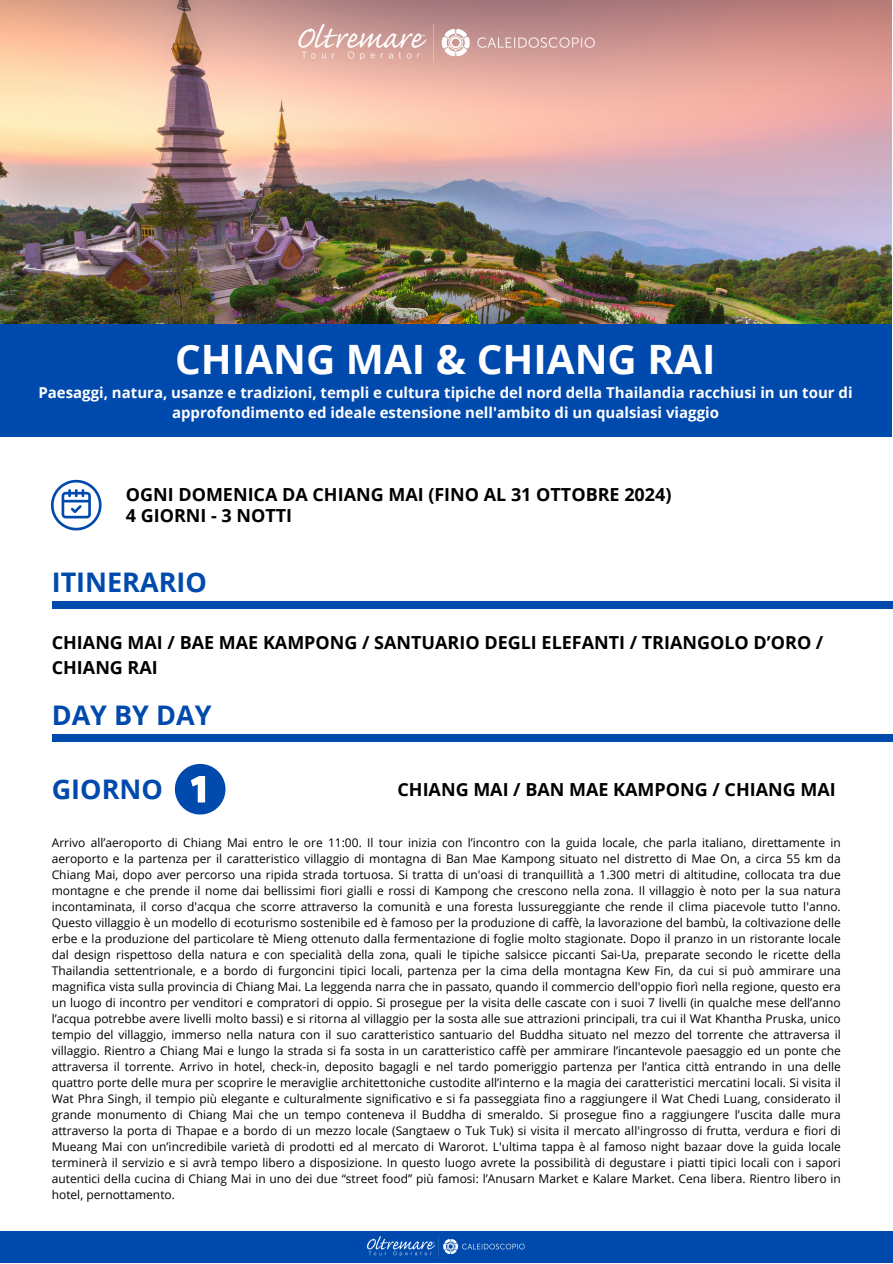
<style>
.page{position:relative;width:893px;height:1264px;background:#fff}
.page>*{position:absolute;margin:0;border:0;box-sizing:border-box;transform-origin:0 0}
.t1{font:700 40.5px "Open Sans";color:#fff}
.t2{font:700 27px "Open Sans";color:#004aad}
.t3{font:700 18px/24.8px "Open Sans";color:#000}
.t4{font:700 15px/20.2px "Open Sans";color:#fff;text-align:center}
.t5{font:12px/16px "Open Sans";color:#000;text-align:justify}
</style>
<div class="page">
<img style="left:0;top:0;width:891px;height:324px">
<div style="left:0;top:324px;width:891px;height:113px;background:#004aad"></div>
<div style="left:52px;top:734px;width:840px;height:8px;background:#004aad"></div>
<div style="left:52px;top:601px;width:840px;height:7px;background:#004aad"></div>
<img style="left:289px;top:19px;width:315px;height:48px">
<svg style="left:51px;top:480px;width:50px;height:50px"></svg>
<svg style="left:175px;top:764px;width:50px;height:50px"></svg>
<div style="left:0;top:1230px;width:892px;height:32px;background:#004aad"></div>
<img style="left:366px;top:1236px;width:159px;height:21px">
<p class="t1" style="left:175px;top:331px;width:541px">CHIANG MAI &amp; CHIANG RAI</p>
<p class="t4" style="left:38px;top:382px;width:815px">Paesaggi, natura, usanze e tradizioni, templi e cultura tipiche del nord della Thailandia racchiusi in un tour di approfondimento ed ideale estensione nell'ambito di un qualsiasi viaggio</p>
<p class="t3" style="left:126px;top:482px;width:547px">OGNI DOMENICA DA CHIANG MAI (FINO AL 31 OTTOBRE 2024)</p>
<p class="t3" style="left:126px;top:503px;width:168px">4 GIORNI - 3 NOTTI</p>
<p class="t2" style="left:52px;top:563px;width:157px">ITINERARIO</p>
<p class="t3" style="left:52px;top:629px;width:773px">CHIANG MAI / BAE MAE KAMPONG / SANTUARIO DEGLI ELEFANTI / TRIANGOLO D’ORO /<br>CHIANG RAI</p>
<p class="t2" style="left:52px;top:696px;width:161px">DAY BY DAY</p>
<p class="t2" style="left:52px;top:770px;width:113px">GIORNO</p>
<p class="t3" style="left:397px;top:776px;width:439px">CHIANG MAI / BAN MAE KAMPONG / CHIANG MAI</p>
<p class="t5" style="left:52px;top:834px;width:790px">Arrivo all’aeroporto di Chiang Mai entro le ore 11:00. Il tour inizia con l’incontro con la guida locale, che parla italiano, direttamente in aeroporto e la partenza per il caratteristico villaggio di montagna di Ban Mae Kampong situato nel distretto di Mae On, a circa 55 km da Chiang Mai, dopo aver percorso una ripida strada tortuosa. Si tratta di un'oasi di tranquillità a 1.300 metri di altitudine, collocata tra due montagne e che prende il nome dai bellissimi fiori gialli e rossi di Kampong che crescono nella zona. Il villaggio è noto per la sua natura incontaminata, il corso d'acqua che scorre attraverso la comunità e una foresta lussureggiante che rende il clima piacevole tutto l'anno.<br>Questo villaggio è un modello di ecoturismo sostenibile ed è famoso per la produzione di caffè, la lavorazione del bambù, la coltivazione delle erbe e la produzione del particolare tè Mieng ottenuto dalla fermentazione di foglie molto stagionate. Dopo il pranzo in un ristorante locale dal design rispettoso della natura e con specialità della zona, quali le tipiche salsicce piccanti Sai-Ua, preparate secondo le ricette della Thailandia settentrionale, e a bordo di furgoncini tipici locali, partenza per la cima della montagna Kew Fin, da cui si può ammirare una magnifica vista sulla provincia di Chiang Mai. La leggenda narra che in passato, quando il commercio dell'oppio fiorì nella regione, questo era un luogo di incontro per venditori e compratori di oppio. Si prosegue per la visita delle cascate con i suoi 7 livelli (in qualche mese dell’anno l’acqua potrebbe avere livelli molto bassi) e si ritorna al villaggio per la sosta alle sue attrazioni principali, tra cui il Wat Khantha Pruska, unico tempio del villaggio, immerso nella natura con il suo caratteristico santuario del Buddha situato nel mezzo del torrente che attraversa il villaggio. Rientro a Chiang Mai e lungo la strada si fa sosta in un caratteristico caffè per ammirare l’incantevole paesaggio ed un ponte che attraversa il torrente. Arrivo in hotel, check-in, deposito bagagli e nel tardo pomeriggio partenza per l’antica città entrando in una delle quattro porte delle mura per scoprire le meraviglie architettoniche custodite all’interno e la magia dei caratteristici mercatini locali. Si visita il Wat Phra Singh, il tempio più elegante e culturalmente significativo e si fa passeggiata fino a raggiungere il Wat Chedi Luang, considerato il grande monumento di Chiang Mai che un tempo conteneva il Buddha di smeraldo. Si prosegue fino a raggiungere l’uscita dalle mura attraverso la porta di Thapae e a bordo di un mezzo locale (Sangtaew o Tuk Tuk) si visita il mercato all'ingrosso di frutta, verdura e fiori di Mueang Mai con un’incredibile varietà di prodotti ed al mercato di Warorot. L'ultima tappa è al famoso night bazaar dove la guida locale terminerà il servizio e si avrà tempo libero a disposizione. In questo luogo avrete la possibilità di degustare i piatti tipici locali con i sapori autentici della cucina di Chiang Mai in uno dei due “street food” più famosi: l’Anusarn Market e Kalare Market. Cena libera. Rientro libero in hotel, pernottamento.</p>
</div>
